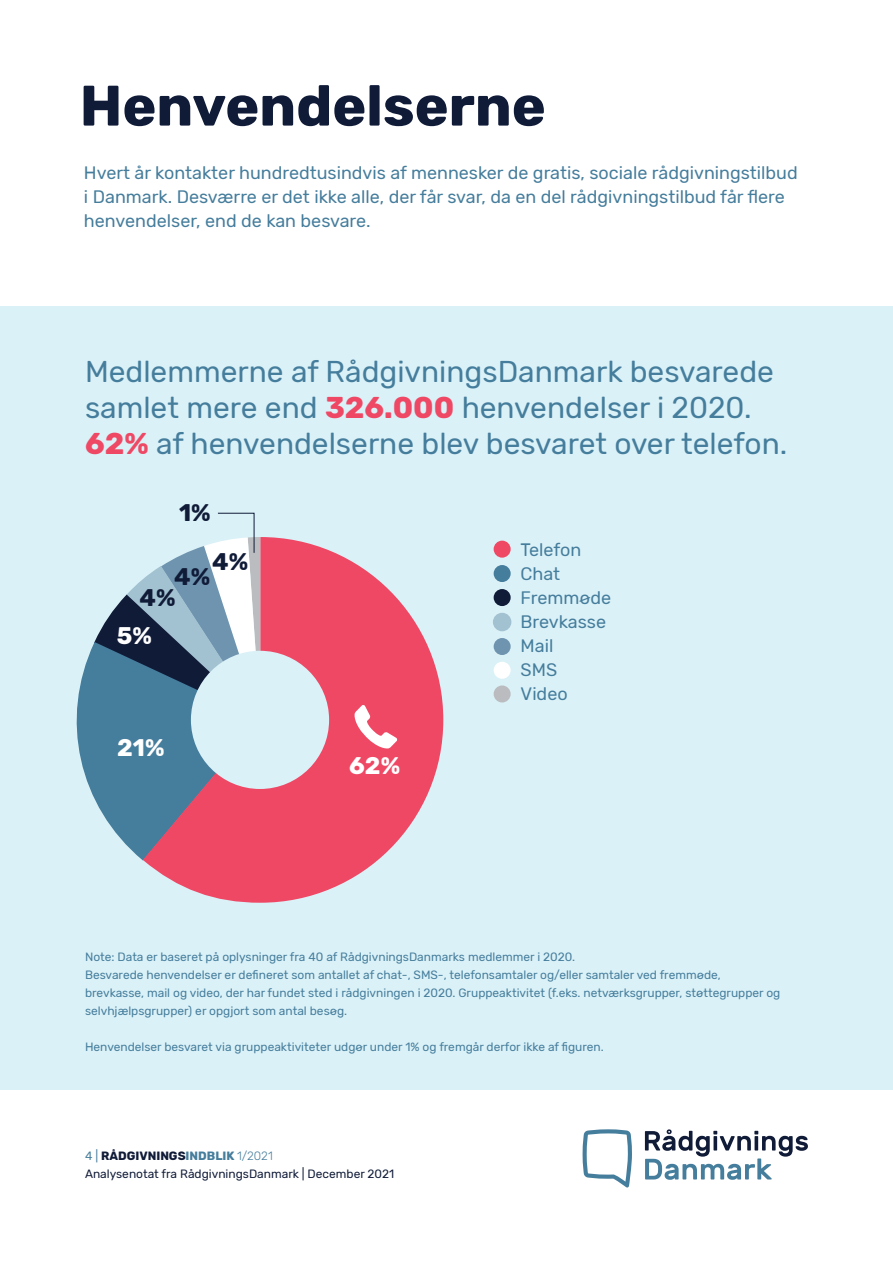
<style>
.page{position:relative;width:893px;height:1263px;background:#fff}
.page>*{position:absolute;margin:0;border:0;box-sizing:border-box;transform-origin:0 0}
.Rubrikker{font:700 57px "Rubik";color:#101b38}
.Tekst_stor{font:30px/36px "Rubik";color:#457d9c}
.t1{font:700 24px "Rubik";color:#fff}
.t2{font:700 24px "Rubik";color:#101b38}
.Tekst_mellem{font:18px/24px "Rubik";color:#457d9c}
.Tekst_lille{font:12px/18px "Rubik";color:#457d9c}
.t3{font:12px/18px "Rubik";color:#101b38}
.s1{font-weight:700;color:#ef4865}
.s2{color:#457d9c}
.s3{font-weight:700}
.s4{font-weight:700;color:#457d9c}
.s5{font-weight:300;color:#457d9c}
</style>
<div class="page">
<div style="left:0;top:306px;width:893px;height:784px;background:#daf1f7"></div>
<svg style="left:645px;top:1129px;width:163px;height:51px"></svg>
<svg style="left:583px;top:1129px;width:49px;height:58px"></svg>
<div style="left:494px;top:541px;width:17px;height:17px;background:#ef4865;border-radius:50%"></div>
<div style="left:494px;top:565px;width:17px;height:17px;background:#457d9c;border-radius:50%"></div>
<div style="left:494px;top:638px;width:17px;height:17px;background:#6f94af;border-radius:50%"></div>
<div style="left:494px;top:589px;width:17px;height:17px;background:#101b38;border-radius:50%"></div>
<div style="left:494px;top:662px;width:17px;height:17px;background:#fff;border-radius:50%"></div>
<div style="left:494px;top:685px;width:17px;height:17px;background:#bbbcbf;border-radius:50%"></div>
<div style="left:494px;top:613px;width:17px;height:17px;background:#a3c2d1;border-radius:50%"></div>
<div style="left:493px;top:613px;width:18px;height:18px;border:2px solid #a3c2d1;border-radius:50%"></div>
<svg style="left:145px;top:537px;width:298px;height:366px;fill:#ef4865"></svg>
<svg style="left:355px;top:705px;width:42px;height:43px;background:#f4899c"></svg>
<svg style="left:76px;top:512px;width:186px;height:350px"></svg>
<div style="left:191px;top:651px;width:138px;height:138px;background:#daf1f7;border-radius:50%"></div>
<p class="Rubrikker" style="left:80px;top:72px;width:467px">Henvendelserne</p>
<p class="Tekst_mellem" style="left:84px;top:162px;width:715px">Hvert år kontakter hundredtusindvis af mennesker de gratis, sociale rådgivningstilbud i Danmark. Desværre er det ikke alle, der får svar, da en del rådgivningstilbud får flere henvendelser, end de kan besvare.</p>
<p class="Tekst_stor" style="left:85px;top:354px;width:690px">Medlemmerne af RådgivningsDanmark besvarede samlet mere end <span class="s1">326.000</span> henvendelser i 2020.</p>
<p class="Tekst_stor" style="left:85px;top:426px;width:704px"><span class="s1">62%</span> af henvendelserne blev besvaret over telefon.</p>
<p class="t2" style="left:179px;top:499px;width:33px">1%</p>
<p class="t2" style="left:212px;top:548px;width:37px">4%</p>
<p class="t2" style="left:174px;top:562px;width:37px">4%</p>
<p class="t2" style="left:140px;top:584px;width:37px">4%</p>
<p class="t1" style="left:117px;top:622px;width:37px">5%</p>
<p class="t1" style="left:117px;top:734px;width:49px">21%</p>
<p class="t1" style="left:349px;top:752px;width:52px">62%</p>
<p class="Tekst_mellem" style="left:521px;top:538px;width:62px">Telefon</p>
<p class="Tekst_mellem" style="left:521px;top:562px;width:41px">Chat</p>
<p class="Tekst_mellem" style="left:521px;top:586px;width:92px">Fremmøde</p>
<p class="Tekst_mellem" style="left:521px;top:610px;width:87px">Brevkasse</p>
<p class="Tekst_mellem" style="left:521px;top:634px;width:34px">Mail</p>
<p class="Tekst_mellem" style="left:521px;top:658px;width:38px">SMS</p>
<p class="Tekst_mellem" style="left:521px;top:682px;width:49px">Video</p>
<p class="Tekst_lille" style="left:85px;top:948px;width:492px">Note: Data er baseret på oplysninger fra 40 af RådgivningsDanmarks medlemmer i 2020.</p>
<p class="Tekst_lille" style="left:85px;top:966px;width:697px">Besvarede henvendelser er defineret som antallet af chat-, SMS-, telefonsamtaler og/eller samtaler ved fremmøde, brevkasse, mail og video, der har fundet sted i rådgivningen i 2020. Gruppeaktivitet (f.eks. netværksgrupper, støttegrupper og selvhjælpsgrupper) er opgjort som antal besøg.</p>
<p class="Tekst_lille" style="left:85px;top:1038px;width:520px">Henvendelser besvaret via gruppeaktiviteter udgør under 1% og fremgår derfor ikke af figuren.</p>
<p class="t3" style="left:85px;top:1147px;width:311px"><span class="s2">4 |</span> <span class="s3">RÅDGIVNINGS</span><span class="s4">INDBLIK</span> <span class="s5">1/2021<br></span>Analysenotat fra RådgivningsDanmark | December 2021</p>
</div>
